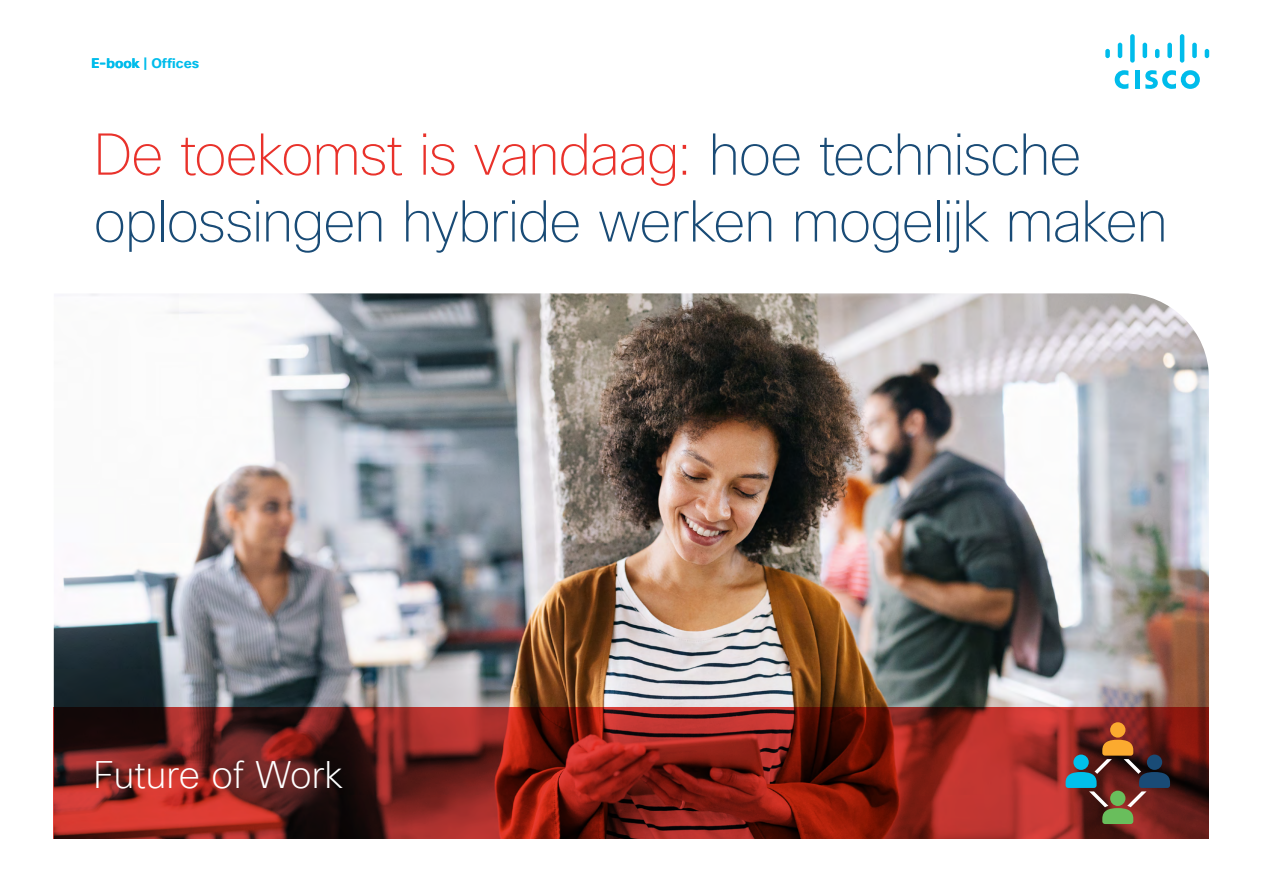
<style>
.page{position:relative;width:1263px;height:893px;background:#fff}
.page>*{position:absolute;margin:0;border:0;box-sizing:border-box;transform-origin:0 0}
.t1{font:100 57.3px/66.9px "Cisco Sans TT";letter-spacing:-.025em;color:#194b76}
.t2{font:200 37.5px "Cisco Sans TT";color:#fff}
.t3{font:700 13.5px "Cisco Sans TT";color:#00bceb}
.s1{color:#e9322b}
</style>
<div class="page">
<img style="left:54px;top:293px;width:1155px;height:414px">
<svg style="left:54px;top:707px;width:1155px;height:132px;background:#7e201b"></svg>
<div style="left:1110px;top:722px;width:15px;height:16px;background:#fbaa2f;border-radius:50%"></div>
<svg style="left:1065px;top:740px;width:105px;height:84px;background:#65443b"></svg>
<hr style="left:1135px;top:71px;width:4px;height:18px;background:#00bceb">
<svg style="left:1115px;top:70px;width:13px;height:19px"></svg>
<svg style="left:1145px;top:70px;width:55px;height:19px"></svg>
<div style="left:1105px;top:49px;width:5px;height:9px;background:#00bceb;border-radius:2px"></div>
<hr style="left:1118px;top:43px;width:4px;height:15px;background:#00bceb;border-radius:2px">
<div style="left:1130px;top:34px;width:5px;height:29px;background:#00bceb;border-radius:2px"></div>
<div style="left:1142px;top:43px;width:5px;height:15px;background:#00bceb;border-radius:2px"></div>
<svg style="left:1155px;top:49px;width:4px;height:9px"></svg>
<div style="left:1167px;top:43px;width:5px;height:15px;background:#00bceb;border-radius:2px"></div>
<hr style="left:1180px;top:34px;width:4px;height:29px;background:#00bceb;border-radius:2px">
<div style="left:1192px;top:43px;width:5px;height:15px;background:#00bceb;border-radius:2px"></div>
<svg style="left:1205px;top:49px;width:4px;height:9px"></svg>
<p class="t3" style="left:91px;top:55px;width:109px">E-book | Offices</p>
<p class="t1" style="left:94px;top:123px;width:1076px"><span class="s1">De toekomst is vandaag:</span> hoe technische oplossingen hybride werken mogelijk maken</p>
<p class="t2" style="left:94px;top:750px;width:251px">Future of Work</p>
</div>
